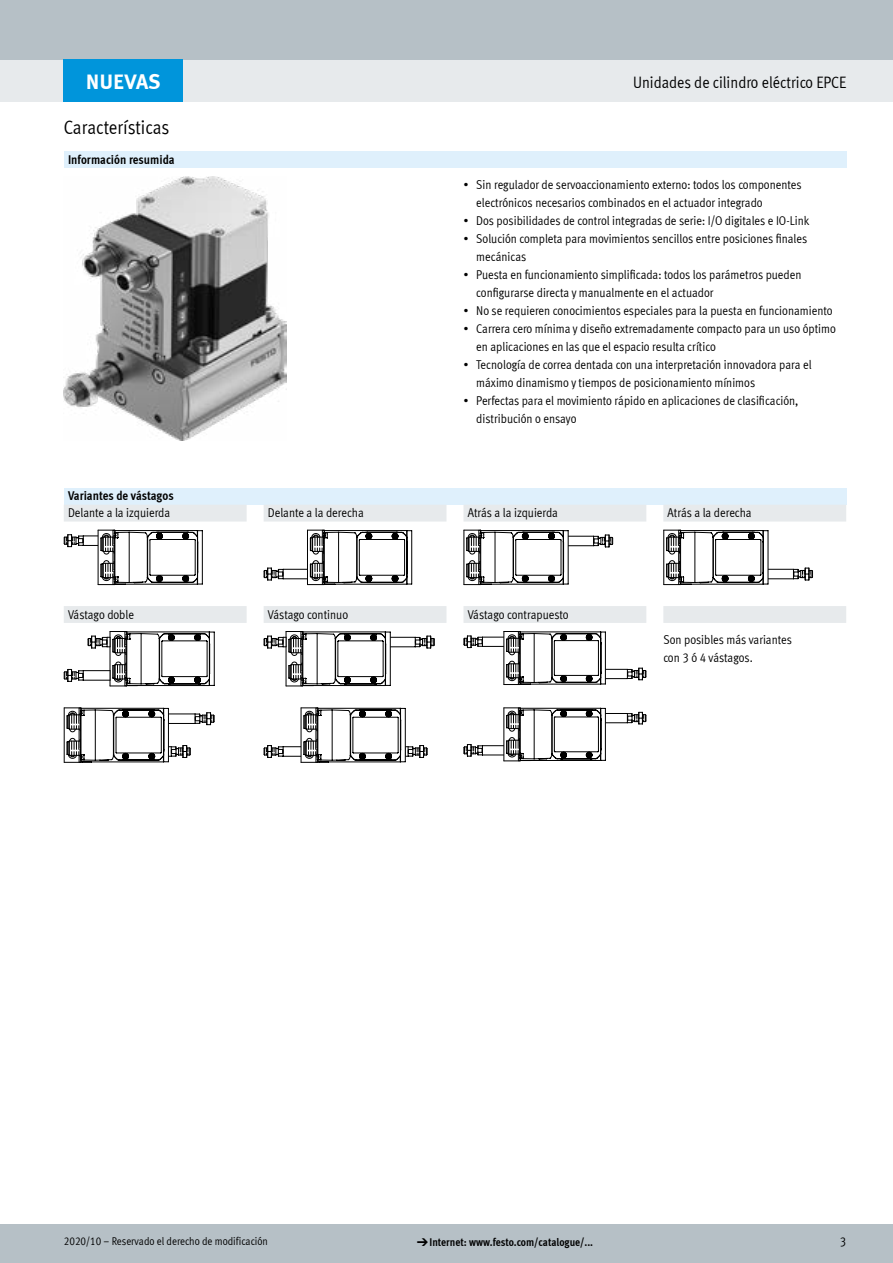
<style>
.page{position:relative;width:893px;height:1263px;background:#fff}
.page>*{position:absolute;margin:0;border:0;box-sizing:border-box;transform-origin:0 0}
.t1{font:700 21px "Meta Plus LF";color:#fff}
.FES_title_section{font:19.5px "Meta Cond LF";letter-spacing:-.005em;color:#000}
.FES_title_family{font:16.5px "Meta Cond LF";color:#000}
.FES_regular{font:12.75px/18px "Meta Cond LF";color:#000}
.FES_head_2_text{font:12.75px "Meta Cond LF";color:#000}
.FES_head_1_text{font:700 12.75px "Meta Cond LF";color:#000}
.t2{font:11.25px "Meta Cond LF";color:#000}
.t3{font:700 11.25px "Meta Cond LF";color:#000}
.s1{font-family:"Meto Pict 182";font-weight:400}
</style>
<div class="page">
<div style="left:0;top:1225px;width:893px;height:38px;background:#b6c0c6"></div>
<div style="left:0;top:60px;width:893px;height:42px;background:#e7eaec"></div>
<div style="left:0;top:0;width:893px;height:60px;background:#b6c0c6"></div>
<div style="left:64px;top:151px;width:782px;height:17px;background:#dff0fc"></div>
<img style="left:64px;top:176px;width:223px;height:265px">
<div style="left:64px;top:488px;width:782px;height:17px;background:#dff0fc"></div>
<svg style="left:64px;top:505px;width:782px;height:118px"></svg>
<hr style="left:202px;top:531px;width:1px;height:53px;background:#000">
<svg style="left:64px;top:530px;width:138px;height:55px"></svg>
<svg style="left:264px;top:530px;width:148px;height:55px"></svg>
<svg style="left:463px;top:530px;width:151px;height:55px"></svg>
<svg style="left:663px;top:530px;width:151px;height:55px"></svg>
<hr style="left:214px;top:632px;width:1px;height:53px;background:#000">
<svg style="left:64px;top:631px;width:150px;height:56px"></svg>
<svg style="left:264px;top:631px;width:171px;height:56px"></svg>
<svg style="left:463px;top:631px;width:183px;height:54px"></svg>
<svg style="left:64px;top:707px;width:151px;height:56px"></svg>
<svg style="left:264px;top:707px;width:164px;height:56px"></svg>
<svg style="left:463px;top:707px;width:183px;height:55px"></svg>
<div style="left:64px;top:60px;width:119px;height:42px;background:#0095db"></div>
<p class="t1" style="left:86px;top:68px;width:77px">NUEVAS</p>
<p class="FES_title_section" style="left:64px;top:116px;width:107px">Características</p>
<p class="FES_head_1_text" style="left:68px;top:151px;width:108px">Información resumida</p>
<p class="FES_title_family" style="left:633px;top:72px;width:215px">Unidades de cilindro eléctrico EPCE</p>
<p class="FES_regular" style="left:476px;top:175px;width:327px;text-indent:-13px">• Sin regulador de servoaccionamiento externo: todos los componentes electrónicos necesarios combinados en el actuador integrado</p>
<p class="FES_regular" style="left:463px;top:211px;width:347px">• Dos posibilidades de control integradas de serie: I/O digitales e IO-Link</p>
<p class="FES_regular" style="left:476px;top:229px;width:333px;text-indent:-13px">• Solución completa para movimientos sencillos entre posiciones finales mecánicas</p>
<p class="FES_regular" style="left:476px;top:265px;width:327px;text-indent:-13px">• Puesta en funcionamiento simplificada: todos los parámetros pueden configurarse directa y manualmente en el actuador</p>
<p class="FES_regular" style="left:463px;top:301px;width:371px">• No se requieren conocimientos especiales para la puesta en funcionamiento</p>
<p class="FES_regular" style="left:476px;top:319px;width:361px;text-indent:-13px">• Carrera cero mínima y diseño extremadamente compacto para un uso óptimo en aplicaciones en las que el espacio resulta crítico</p>
<p class="FES_regular" style="left:476px;top:355px;width:337px;text-indent:-13px">• Tecnología de correa dentada con una interpretación innovadora para el máximo dinamismo y tiempos de posicionamiento mínimos</p>
<p class="FES_regular" style="left:476px;top:391px;width:324px;text-indent:-13px">• Perfectas para el movimiento rápido en aplicaciones de clasificación, distribución o ensayo</p>
<p class="FES_head_1_text" style="left:68px;top:488px;width:107px">Variantes de vástagos</p>
<p class="FES_head_2_text" style="left:68px;top:505px;width:104px">Delante a la izquierda</p>
<p class="FES_head_2_text" style="left:268px;top:505px;width:97px">Delante a la derecha</p>
<p class="FES_head_2_text" style="left:468px;top:505px;width:92px">Atrás a la izquierda</p>
<p class="FES_head_2_text" style="left:668px;top:505px;width:85px">Atrás a la derecha</p>
<p class="FES_head_2_text" style="left:68px;top:606px;width:67px">Vástago doble</p>
<p class="FES_head_2_text" style="left:268px;top:606px;width:82px">Vástago continuo</p>
<p class="FES_head_2_text" style="left:468px;top:606px;width:102px">Vástago contrapuesto</p>
<p class="FES_regular" style="left:663px;top:630px;width:130px">Son posibles más variantes con 3 ó 4 vástagos.</p>
<p class="t2" style="left:64px;top:1234px;width:206px">2020/10 – Reservado el derecho de modificación</p>
<p class="t3" style="left:417px;top:1235px;width:178px"><span class="s1">d</span>Internet: www.festo.com/catalogue/...</p>
<p class="FES_regular" style="left:840px;top:1232px;width:8px">3</p>
</div>
